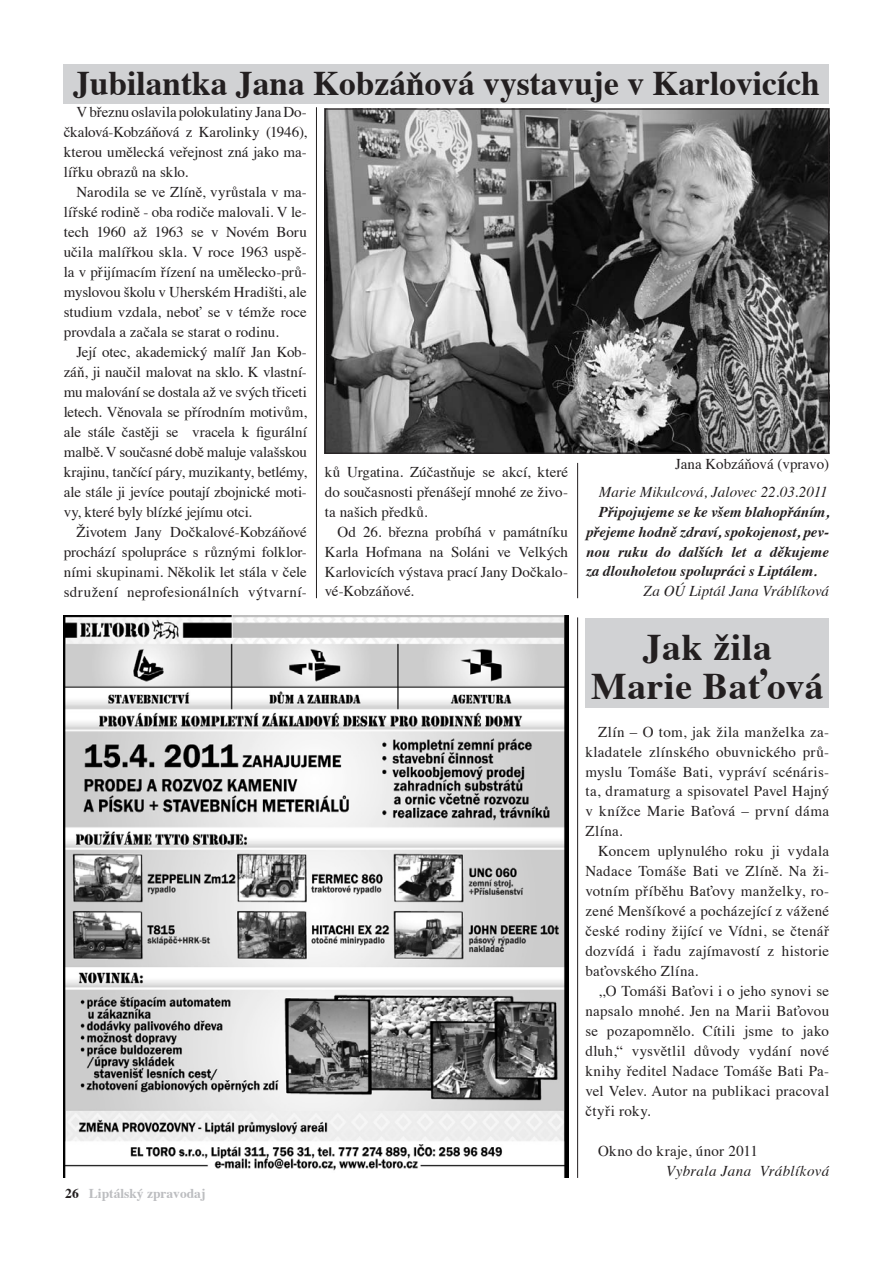
<style>
.page{position:relative;width:893px;height:1263px;background:#fff}
.page>*{position:absolute;margin:0;border:0;box-sizing:border-box;transform-origin:0 0}
.t1{font:700 37.5px/39px "Times";letter-spacing:.02em;color:#231f20;text-align:center}
.t2{font:700 34.5px "Times";color:#231f20}
.t3{font:15px/20px "Times";letter-spacing:.005em;color:#231f20;text-align:justify}
.t4{font:italic 700 15px/20px "Times";letter-spacing:.005em;color:#231f20;text-align:justify}
.t5{font:italic 15px "Times";letter-spacing:.005em;color:#231f20}
.t6{font:italic 15px "Times";letter-spacing:.025em;color:#231f20}
.t7{font:700 13.5px "Times";color:#bcbdc0}
.s1{color:#231f20}
</style>
<div class="page">
<img style="left:64px;top:615px;width:504px;height:563px">
<div style="left:585px;top:618px;width:244px;height:89px;background:#d1d2d4"></div>
<div style="left:64px;top:64px;width:765px;height:39px;background:#d1d2d4"></div>
<img style="left:327px;top:110px;width:500px;height:342px">
<hr style="left:316px;top:107px;width:1px;height:491px;background:#231f20">
<hr style="left:577px;top:463px;width:1px;height:135px;background:#231f20">
<hr style="left:577px;top:617px;width:1px;height:561px;background:#231f20">
<h2 class="t2" style="left:73px;top:50px;width:748px">Jubilantka Jana Kobzáňová vystavuje v Karlovicích</h2>
<p class="t3" style="left:64px;top:101px;width:245px;text-indent:13px">V březnu oslavila polokulatiny Jana Do&shy;čkalová-Kobzáňová z Karolinky (1946), kterou umělecká veřejnost zná jako ma&shy;lířku obrazů na sklo.</p>
<p class="t3" style="left:64px;top:181px;width:245px;text-indent:13px">Narodila se ve Zlíně, vyrůstala v ma&shy;lířské rodině - oba rodiče malovali. V le&shy;tech 1960 až 1963 se v Novém Boru učila malířkou skla. V roce 1963 uspě&shy;la v přijímacím řízení na umělecko-prů&shy;myslovou školu v Uherském Hradišti, ale studium vzdala, neboť se v témže roce provdala a začala se starat o rodinu.</p>
<p class="t3" style="left:64px;top:340px;width:245px;text-indent:13px">Její otec, akademický malíř Jan Kob&shy;záň, ji naučil malovat na sklo. K vlastní&shy;mu malování se dostala až ve svých třiceti letech. Věnovala se přírodním motivům, ale stále častěji se vracela k figurální malbě. V současné době maluje valašskou krajinu, tančící páry, muzikanty, betlémy, ale stále ji jevíce poutají zbojnické moti&shy;vy, které byly blízké jejímu otci.</p>
<p class="t3" style="left:64px;top:520px;width:245px;text-indent:13px">Životem Jany Dočkalové-Kobzáňové prochází spolupráce s různými folklor&shy;ními skupinami. Několik let stála v čele sdružení neprofesionálních výtvarní-</p>
<p class="t3" style="left:675px;top:453px;width:156px">Jana Kobzáňová (vpravo)</p>
<p class="t5" style="left:599px;top:478px;width:231px">Marie Mikulcová, Jalovec 22.03.2011</p>
<p class="t4" style="left:586px;top:500px;width:245px;text-indent:13px">Připojujeme se ke všem blahopřáním, přejeme hodně zdraví, spokojenost, pev&shy;nou ruku do dalších let a děkujeme za dlouholetou spolupráci s Liptálem.</p>
<p class="t5" style="left:644px;top:578px;width:187px">Za OÚ Liptál Jana Vráblíková</p>
<p class="t3" style="left:325px;top:460px;width:245px">ků Urgatina. Zúčastňuje se akcí, které do současnosti přenášejí mnohé ze živo&shy;ta našich předků.</p>
<p class="t3" style="left:325px;top:520px;width:245px;text-indent:13px">Od 26. března probíhá v památníku Karla Hofmana na Soláni ve Velkých Karlovicích výstava prací Jany Dočkalo&shy;vé-Kobzáňové.</p>
<p class="t7" style="left:65px;top:1180px;width:142px"><span class="s1">26</span> Liptálský zpravodaj</p>
<h1 class="t1" style="left:591px;top:624px;width:234px">Jak žila<br>Marie Baťová</h1>
<p class="t3" style="left:585px;top:720px;width:245px;text-indent:13px">Zlín – O tom, jak žila manželka za&shy;kladatele zlínského obuvnického prů&shy;myslu Tomáše Bati, vypráví scénáris&shy;ta, dramaturg a spisovatel Pavel Hajný v knížce Marie Baťová – první dáma Zlína.</p>
<p class="t3" style="left:585px;top:840px;width:245px;text-indent:13px">Koncem uplynulého roku ji vydala Nadace Tomáše Bati ve Zlíně. Na ži&shy;votním příběhu Baťovy manželky, ro&shy;zené Menšíkové a pocházející z vážené české rodiny žijící ve Vídni, se čtenář dozvídá i řadu zajímavostí z historie baťovského Zlína.</p>
<p class="t3" style="left:585px;top:980px;width:245px;text-indent:13px">,,O Tomáši Baťovi i o jeho synovi se napsalo mnohé. Jen na Marii Baťovou se pozapomnělo. Cítili jsme to jako dluh,“ vysvětlil důvody vydání nové knihy ředitel Nadace Tomáše Bati Pa&shy;vel Velev. Autor na publikaci pracoval čtyři roky.</p>
<p class="t3" style="left:598px;top:1140px;width:161px">Okno do kraje, únor 2011</p>
<p class="t6" style="left:666px;top:1158px;width:164px">Vybrala Jana Vráblíková</p>
</div>
